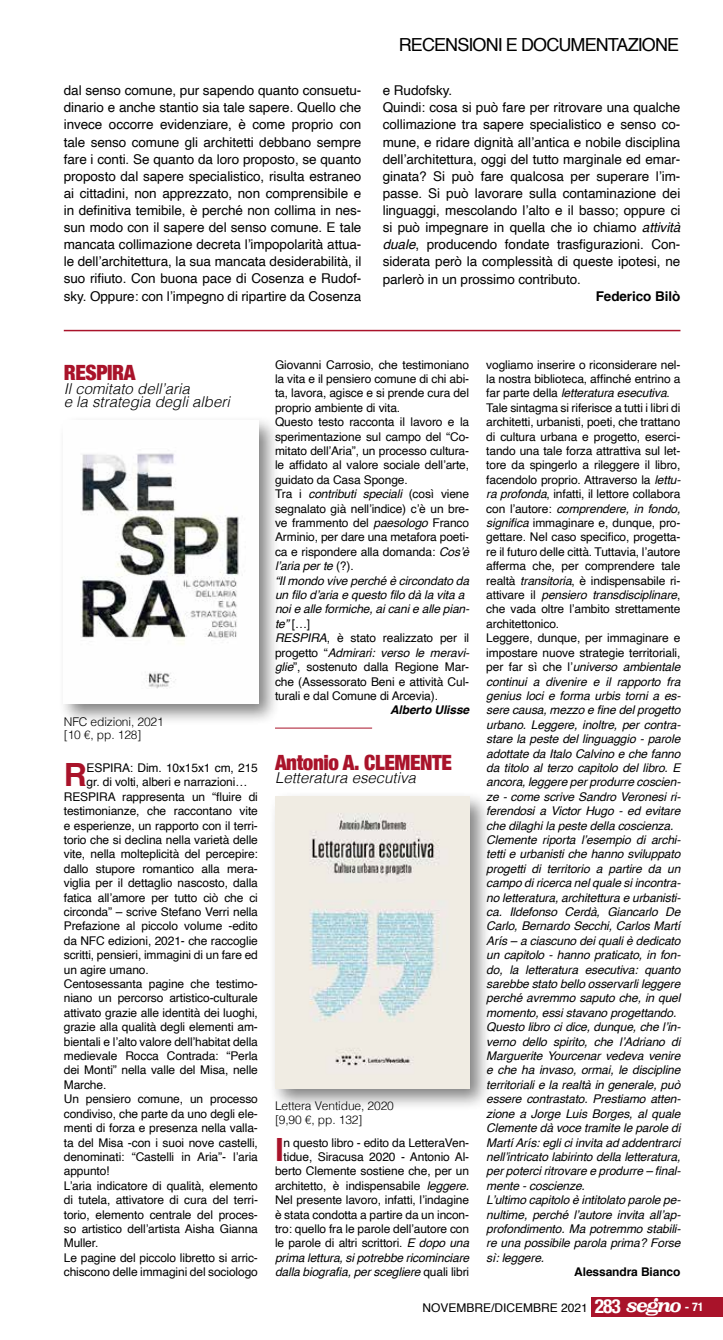
<style>
.page{position:relative;width:723px;height:1340px;background:#fff}
.page>*{position:absolute;margin:0;border:0;box-sizing:border-box;transform-origin:0 0}
.t1{font:700 31.95px "Helvetica";color:#a9132a}
.t2{font:900 condensed 21px "Helvetica Neue";letter-spacing:-.02em;color:#a9132a}
.t3{font:18px "Helvetica";letter-spacing:-.05em;color:#000}
.t4{font:italic 300 15px/13.5px "Helvetica";color:#000}
.t5{font:13.5px/17.1px "Helvetica";letter-spacing:-.005em;color:#000;text-align:justify}
.t6{font:700 13.5px "Helvetica";letter-spacing:-.005em;color:#000}
.t7{font:12px/14.4px "Helvetica";letter-spacing:-.01em;color:#000;text-align:right}
.t8{font:italic 12px/14.4px "Helvetica";letter-spacing:-.01em;color:#000}
.t9{font:300 12px/13.5px "Helvetica";letter-spacing:-.01em;color:#000}
.t10{font:700 12px "Helvetica";letter-spacing:-.01em;color:#000}
.t11{font:italic 700 12px "Helvetica";letter-spacing:-.01em;color:#000}
.s1{font-style:italic}
.s2{font-style:normal}
.s3{font-family:"Helvetica Neue";font-weight:700;font-stretch:condensed;font-size:19.5px;color:#fff}
.s4{font-family:"Volta Med Ita";font-size:21px;color:#fff}
.s5{font-family:"Helvetica Neue";font-weight:700;font-stretch:condensed;color:#fff}
</style>
<div class="page">
<div style="left:591px;top:1297px;width:132px;height:19px;background:#a9132a"></div>
<div style="left:58px;top:415px;width:222px;height:311px;background:#000;opacity:.5"></div>
<img style="left:64px;top:420px;width:194px;height:283px">
<div style="left:269px;top:790px;width:223px;height:321px;background:#000;opacity:.5"></div>
<img style="left:275px;top:796px;width:194px;height:292px">
<hr style="left:275px;top:727px;width:97px;height:1px;background:#a9132a">
<hr style="left:64px;top:330px;width:616px;height:1px;background:#a9132a">
<h3 class="t3" style="left:399px;top:30px;width:282px">RECENSIONI E DOCUMENTAZIONE</h3>
<p class="t5" style="left:64px;top:82px;width:299px">dal senso comune, pur sapendo quanto consuetu&shy;dinario e anche stantio sia tale sapere. Quello che invece occorre evidenziare, è come proprio con tale senso comune gli architetti debbano sempre fare i conti. Se quanto da loro proposto, se quanto proposto dal sapere specialistico, risulta estraneo ai cittadini, non apprezzato, non comprensibile e in definitiva temibile, è perché non collima in nes&shy;sun modo con il sapere del senso comune. E tale mancata collimazione decreta l’impopolarità attua&shy;le dell’architettura, la sua mancata desiderabilità, il suo rifiuto. Con buona pace di Cosenza e Rudof&shy;sky. Oppure: con l’impegno di ripartire da Cosenza</p>
<p class="t5" style="left:383px;top:82px;width:299px;text-align:left">e Rudofsky.<br>Quindi: cosa si può fare per ritrovare una qualche collimazione tra sapere specialistico e senso co&shy;mune, e ridare dignità all’antica e nobile disciplina dell’architettura, oggi del tutto marginale ed emar&shy;ginata? Si può fare qualcosa per superare l’im&shy;passe. Si può lavorare sulla contaminazione dei linguaggi, mescolando l’alto e il basso; oppure ci si può impegnare in quella che io chiamo <span class="s1">attività duale</span>, producendo fondate trasfigurazioni. Con&shy;siderata però la complessità di queste ipotesi, ne parlerò in un prossimo contributo.</p>
<p class="t6" style="left:596px;top:285px;width:86px">Federico Bilò</p>
<h2 class="t2" style="left:64px;top:355px;width:73px">RESPIRA</h2>
<p class="t4" style="left:64px;top:380px;width:167px">Il comitato dell’aria<br>e la strategia degli alberi</p>
<p class="t9" style="left:64px;top:713px;width:101px">NFC edizioni, 2021 [10 €, pp. 128]</p>
<h1 class="t1" style="left:64px;top:749px;width:25px">R</h1>
<p class="t7" style="left:87px;top:761px;width:173px">ESPIRA: Dim. 10x15x1 cm, 215</p>
<p class="t7" style="left:87px;top:775px;width:162px">gr. di volti, alberi e narrazioni…</p>
<p class="t7" style="left:64px;top:789px;width:196px">RESPIRA rappresenta un “fluire di</p>
<p class="t7" style="left:64px;top:804px;width:196px">testimonianze, che raccontano vite</p>
<p class="t7" style="left:64px;top:818px;width:196px">e esperienze, un rapporto con il terri-</p>
<p class="t7" style="left:64px;top:833px;width:196px">torio che si declina nella varietà delle</p>
<p class="t7" style="left:64px;top:847px;width:196px">vite, nella molteplicità del percepire:</p>
<p class="t7" style="left:64px;top:861px;width:196px">dallo stupore romantico alla mera-</p>
<p class="t7" style="left:64px;top:876px;width:196px">viglia per il dettaglio nascosto, dalla</p>
<p class="t7" style="left:64px;top:890px;width:196px">fatica all’amore per tutto ciò che ci</p>
<p class="t7" style="left:64px;top:905px;width:196px">circonda” – scrive Stefano Verri nella</p>
<p class="t7" style="left:64px;top:919px;width:196px">Prefazione al piccolo volume -edito</p>
<p class="t7" style="left:64px;top:933px;width:196px">da NFC edizioni, 2021- che raccoglie</p>
<p class="t7" style="left:64px;top:948px;width:196px">scritti, pensieri, immagini di un fare ed</p>
<p class="t7" style="left:64px;top:962px;width:87px">un agire umano.</p>
<p class="t7" style="left:64px;top:977px;width:196px">Centosessanta pagine che testimo-</p>
<p class="t7" style="left:64px;top:991px;width:196px">niano un percorso artistico-culturale</p>
<p class="t7" style="left:64px;top:1005px;width:196px">attivato grazie alle identità dei luoghi,</p>
<p class="t7" style="left:64px;top:1020px;width:196px">grazie alla qualità degli elementi am-</p>
<p class="t7" style="left:64px;top:1034px;width:196px">bientali e l’alto valore dell’habitat della</p>
<p class="t7" style="left:64px;top:1049px;width:196px">medievale Rocca Contrada: “Perla</p>
<p class="t7" style="left:64px;top:1063px;width:196px">dei Monti” nella valle del Misa, nelle</p>
<p class="t7" style="left:64px;top:1077px;width:44px">Marche.</p>
<p class="t7" style="left:64px;top:1092px;width:196px">Un pensiero comune, un processo</p>
<p class="t7" style="left:64px;top:1106px;width:196px">condiviso, che parte da uno degli ele-</p>
<p class="t7" style="left:64px;top:1121px;width:196px">menti di forza e presenza nella valla-</p>
<p class="t7" style="left:64px;top:1135px;width:196px">ta del Misa -con i suoi nove castelli,</p>
<p class="t7" style="left:64px;top:1149px;width:196px">denominati: “Castelli in Aria”- l’aria</p>
<p class="t7" style="left:64px;top:1164px;width:47px">appunto!</p>
<p class="t7" style="left:64px;top:1178px;width:196px">L’aria indicatore di qualità, elemento</p>
<p class="t7" style="left:64px;top:1193px;width:196px">di tutela, attivatore di cura del terri-</p>
<p class="t7" style="left:64px;top:1207px;width:196px">torio, elemento centrale del proces-</p>
<p class="t7" style="left:64px;top:1221px;width:196px">so artistico dell’artista Aisha Gianna</p>
<p class="t7" style="left:64px;top:1236px;width:36px">Muller.</p>
<p class="t7" style="left:64px;top:1250px;width:196px">Le pagine del piccolo libretto si arric-</p>
<p class="t7" style="left:64px;top:1265px;width:196px">chiscono delle immagini del sociologo</p>
<p class="t7" style="left:275px;top:357px;width:196px;text-align:left">Giovanni Carrosio, che testimoniano la vita e il pensiero comune di chi abi&shy;ta, lavora, agisce e si prende cura del proprio ambiente di vita.<br>Questo testo racconta il lavoro e la sperimentazione sul campo del “Co&shy;mitato dell’Aria”, un processo cultura&shy;le affidato al valore sociale dell’arte, guidato da Casa Sponge.<br>Tra i <span class="s1">contributi speciali</span> (così viene segnalato già nell’indice) c’è un bre&shy;ve frammento del <span class="s1">paesologo</span> Franco Arminio, per dare una metafora poeti&shy;ca e rispondere alla domanda: <span class="s1">Cos’è l’aria per te</span> (?).<br><span class="s1">“Il mondo vive perché è circondato da un filo d’aria e questo filo dà la vita a noi e alle formiche, ai cani e alle pian&shy;te”</span> […]<br><span class="s1">RESPIRA</span>, è stato realizzato per il progetto “<span class="s1">Admirari: verso le meravi&shy;glie</span>”, sostenuto dalla Regione Mar&shy;che (Assessorato Beni e attività Cul&shy;turali e dal Comune di Arcevia).</p>
<p class="t11" style="left:390px;top:700px;width:81px">Alberto Ulisse</p>
<h2 class="t2" style="left:275px;top:745px;width:178px">Antonio A. CLEMENTE</h2>
<p class="t4" style="left:275px;top:770px;width:142px">Letteratura esecutiva</p>
<p class="t9" style="left:275px;top:1098px;width:120px">Lettera Ventidue, 2020 [9,90 €, pp. 132]</p>
<h1 class="t1" style="left:275px;top:1123px;width:10px">I</h1>
<p class="t7" style="left:275px;top:1135px;width:196px">n questo libro - edito da LetteraVen&shy;tidue, Siracusa 2020 - Antonio Al&shy;berto Clemente sostiene che, per un architetto, è indispensabile <span class="s1">leggere.<br></span>Nel presente lavoro, infatti, l’indagine è stata condotta a partire da un incon&shy;tro: quello fra le parole dell’autore con le parole di altri scrittori. <span class="s1">E dopo una prima lettura, si potrebbe ricominciare dalla biografia, per scegliere</span> quali libri</p>
<p class="t8" style="left:486px;top:357px;width:196px"><span class="s2">vogliamo inserire o riconsiderare nel&shy;la nostra biblioteca, affinché entrino a far parte della</span> letteratura esecutiva<span class="s2">.<br>Tale sintagma si riferisce a tutti i libri di architetti, urbanisti, poeti, che trattano di cultura urbana e progetto, eserci&shy;tando una tale forza attrattiva sul let&shy;tore da spingerlo a rileggere il libro, facendolo proprio. Attraverso la</span> lettu&shy;ra profonda<span class="s2">, infatti, il lettore collabora con l’autore:</span> comprendere, in fondo, significa <span class="s2">immaginare e, dunque, pro&shy;gettare. Nel caso specifico, progetta&shy;re il futuro delle città. Tuttavia, l’autore afferma che, per comprendere tale realtà</span> transitoria<span class="s2">, è indispensabile ri&shy;attivare il</span> pensiero transdisciplinare<span class="s2">, che vada oltre l’ambito strettamente architettonico.<br>Leggere, dunque, per immaginare e impostare nuove strategie territoriali, per far sì che l’</span>universo ambientale continui a divenire e il rapporto fra genius loci e forma urbis torni a es&shy;sere causa, mezzo e fine del progetto urbano. Leggere, inoltre, per contra&shy;stare la peste del linguaggio - parole adottate da Italo Calvino e che fanno da titolo al terzo capitolo del libro. E ancora, leggere per produrre coscien&shy;ze - come scrive Sandro Veronesi ri&shy;ferendosi a Victor Hugo - ed evitare che dilaghi la peste della coscienza.<br>Clemente riporta l’esempio di archi&shy;tetti e urbanisti che hanno sviluppato progetti di territorio a partire da un campo di ricerca nel quale si incontra&shy;no letteratura, architettura e urbanisti&shy;ca. Ildefonso Cerdà, Giancarlo De Carlo, Bernardo Secchi, Carlos Martí Arís – a ciascuno dei quali è dedicato un capitolo - hanno praticato, in fon&shy;do, la letteratura esecutiva: quanto sarebbe stato bello osservarli leggere perché avremmo saputo che, in quel momento, essi stavano progettando.<br>Questo libro ci dice, dunque, che l’in&shy;verno dello spirito, che l’Adriano di Marguerite Yourcenar vedeva venire e che ha invaso, ormai, le discipline territoriali e la realtà in generale, può essere contrastato. Prestiamo atten&shy;zione a Jorge Luis Borges, al quale Clemente dà voce tramite le parole di Martí Arís: egli ci invita ad addentrarci nell’intricato labirinto della letteratura, per poterci ritrovare e produrre – final&shy;mente - coscienze.<br>L’ultimo capitolo è intitolato parole pe&shy;nultime, perché l’autore invita all’ap&shy;profondimento. Ma potremmo stabili&shy;re una possibile parola prima? Forse sì: leggere.</p>
<p class="t10" style="left:574px;top:1262px;width:108px">Alessandra Bianco</p>
<p class="t7" style="left:422px;top:1300px;width:283px">NOVEMBRE/DICEMBRE 2021 <span class="s3">283</span> <span class="s4">segno</span> <span class="s5">- 71</span></p>
</div>
